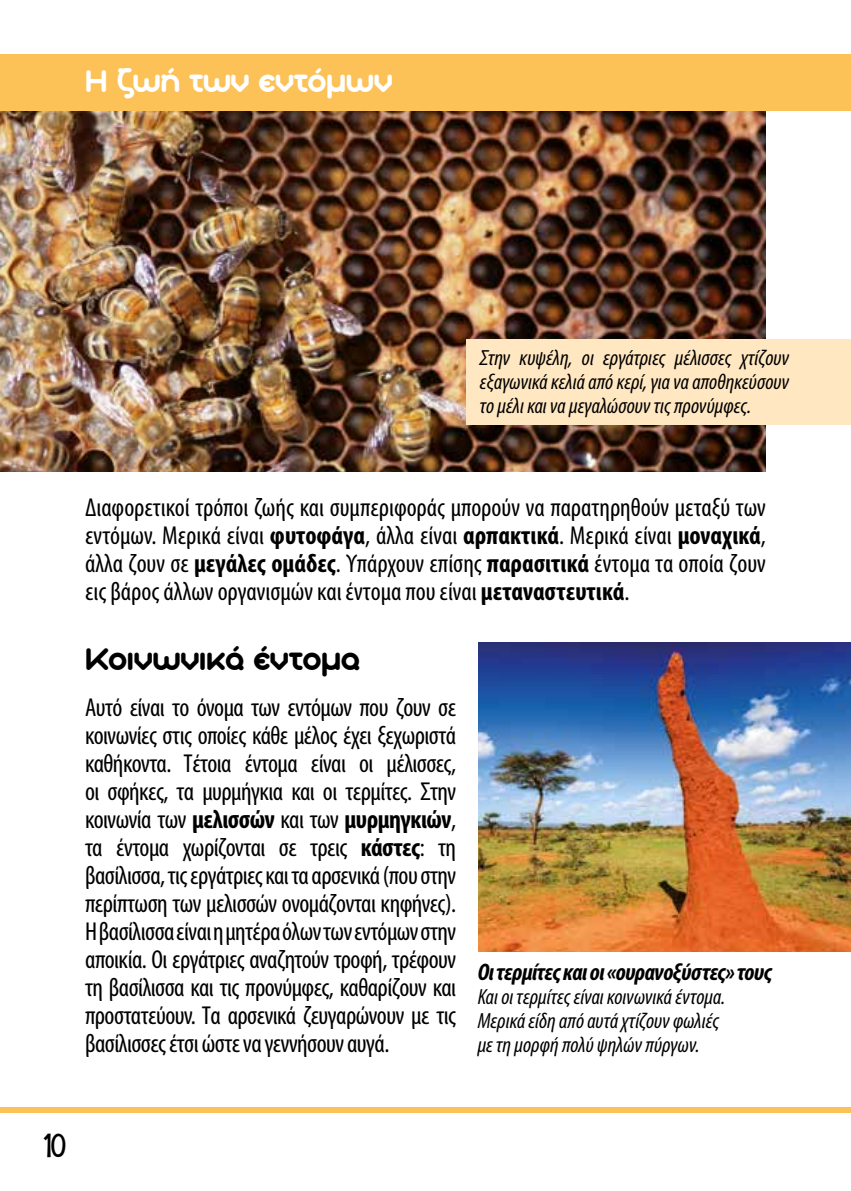
<style>
.page{position:relative;width:851px;height:1191px;background:#fff}
.page>*{position:absolute;margin:0;border:0;box-sizing:border-box;transform-origin:0 0}
.t1{font:34px "Aka Acid GR Soft Ice Cream";letter-spacing:-.005em;color:#000}
.t2{font:34px "Aka Acid GR Soft Ice Cream";letter-spacing:-.005em;color:#fff}
.t3{font:condensed 26px/28px "Myriad Pro";letter-spacing:-.015em;color:#000;text-align:justify}
.t4{font:italic 700 condensed 24px "Myriad Pro";letter-spacing:-.02em;color:#000}
.t5{font:24px "KG She Persisted";color:#000}
.t6{font:italic condensed 22px/24px "Myriad Pro";color:#000;text-align:justify}
.s1{font-weight:700}
</style>
<div class="page">
<img style="left:0;top:111px;width:765px;height:360px">
<div style="left:0;top:54px;width:850px;height:57px;background:#fcc157"></div>
<div style="left:0;top:1107px;width:850px;height:5px;background:#fcc157"></div>
<img style="left:478px;top:642px;width:372px;height:309px">
<div style="left:466px;top:339px;width:384px;height:85px;background:#ffe7c1"></div>
<h1 class="t2" style="left:85px;top:63px;width:309px">Η ζωή των εντόμων</h1>
<p class="t6" style="left:480px;top:345px;width:311px">Στην κυψέλη, οι εργάτριες μέλισσες χτίζουν εξαγωνικά κελιά από κερί, για να αποθηκεύσουν το μέλι και να μεγαλώσουν τις προνύμφες.</p>
<p class="t3" style="left:85px;top:493px;width:682px">Διαφορετικοί τρόποι ζωής και συμπεριφοράς μπορούν να παρατηρηθούν μεταξύ των εντόμων. Μερικά είναι <span class="s1">φυτοφάγα</span>, άλλα είναι <span class="s1">αρπακτικά</span>. Μερικά είναι <span class="s1">μοναχικά</span>, άλλα ζουν σε <span class="s1">μεγάλες ομάδες</span>. Υπάρχουν επίσης <span class="s1">παρασιτικά</span> έντομα τα οποία ζουν εις βάρος άλλων οργανισμών και έντομα που είναι <span class="s1">μεταναστευτικά</span>.</p>
<h1 class="t1" style="left:85px;top:641px;width:276px">Κοινωνικά έντομα</h1>
<p class="t3" style="left:85px;top:693px;width:372px">Αυτό είναι το όνομα των εντόμων που ζουν σε κοινωνίες στις οποίες κάθε μέλος έχει ξεχωριστά καθήκοντα. Τέτοια έντομα είναι οι μέλισσες, οι σφήκες, τα μυρμήγκια και οι τερμίτες. Στην κοινωνία των <span class="s1">μελισσών</span> και των <span class="s1">μυρμηγκιών</span>, τα έντομα χωρίζονται σε τρεις <span class="s1">κάστες</span>: τη βασίλισσα, τις εργάτριες και τα αρσενικά (που στην περίπτωση των μελισσών ονομάζονται κηφήνες).<br>Η βασίλισσα είναι η μητέρα όλων των εντόμων στην αποικία. Οι εργάτριες αναζητούν τροφή, τρέφουν τη βασίλισσα και τις προνύμφες, καθαρίζουν και προστατεύουν. Τα αρσενικά ζευγαρώνουν με τις βασίλισσες έτσι ώστε να γεννήσουν αυγά.</p>
<p class="t4" style="left:477px;top:959px;width:296px">Οι τερμίτες και οι «ουρανοξύστες» τους</p>
<p class="t6" style="left:477px;top:985px;width:249px;text-align:left">Και οι τερμίτες είναι κοινωνικά έντομα.<br>Μερικά είδη από αυτά χτίζουν φωλιές με τη μορφή πολύ ψηλών πύργων.</p>
<p class="t5" style="left:43px;top:1127px;width:24px">10</p>
</div>
